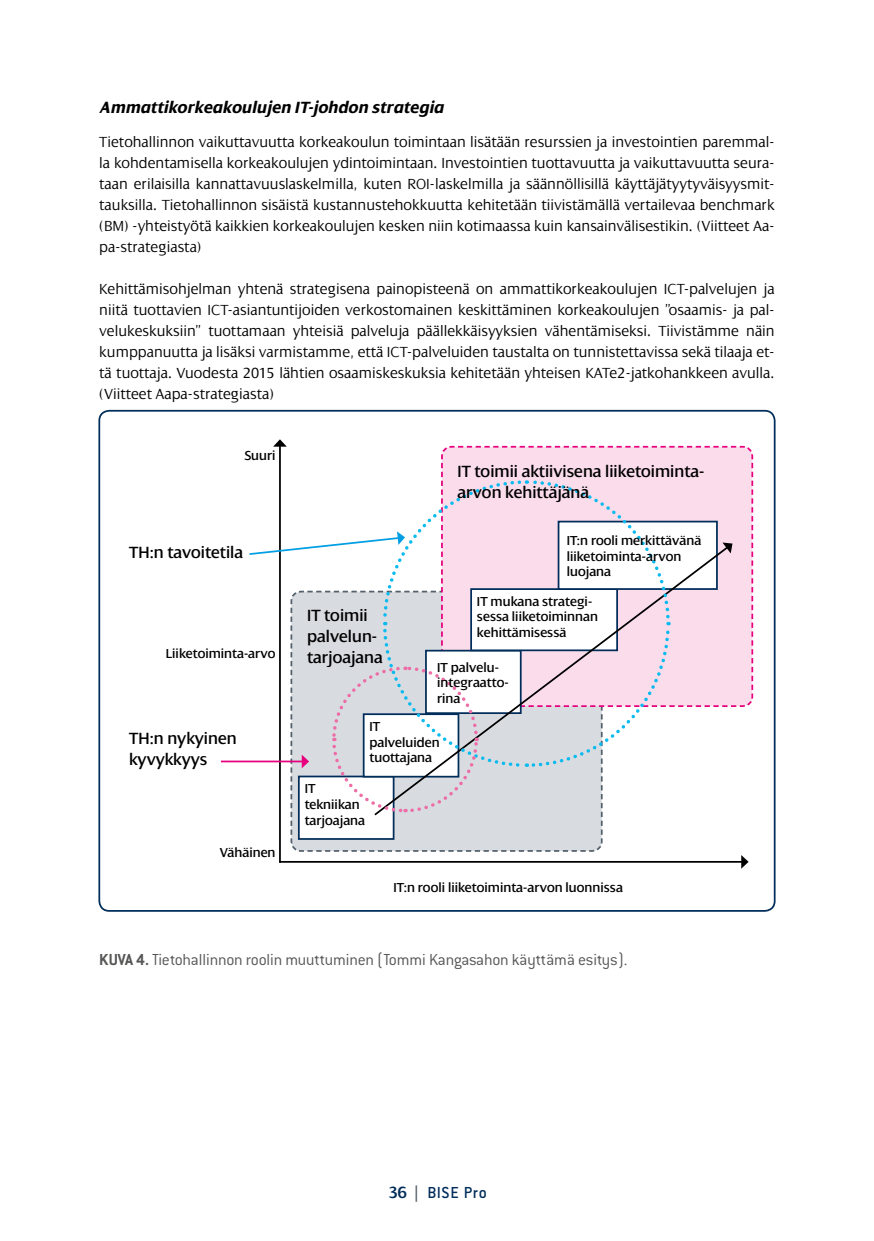
<style>
.page{position:relative;width:874px;height:1241px;background:#fff}
.page>*{position:absolute;margin:0;border:0;box-sizing:border-box;transform-origin:0 0}
.t1{font:17.5px/21px "Dialog";color:#000}
.t2{font:300 17.5px "Conduit ITC";letter-spacing:-.01em;color:#575756}
.t3{font:italic 700 17.5px "Dialog";color:#000}
.t4{font:500 17.5px "Conduit ITC Std";letter-spacing:.035em;color:#002d5a}
.t5{font:300 15.75px/21px "Dialog";color:#000;text-align:justify}
.t6{font:14px/15.8px "Dialog";color:#000}
.s1{font-weight:700}
.s2{font-family:"Dialog";font-weight:600}
.s3{font-family:"Arial";font-weight:400;color:#54616c}
</style>
<div class="page">
<div style="left:98px;top:410px;width:677px;height:501px;border:2px solid #002d5a;border-radius:10px"></div>
<svg style="left:290px;top:836px;width:313px;height:16px;background:#ccd0d6"></svg>
<hr style="left:279px;top:446px;width:2px;height:416px;background:#000">
<svg style="left:274px;top:439px;width:12px;height:7px"></svg>
<hr style="left:279px;top:860px;width:462px;height:2px;background:#000">
<svg style="left:740px;top:855px;width:8px;height:13px"></svg>
<svg style="left:441px;top:445px;width:312px;height:262px;background:#f9d1e5"></svg>
<div style="left:298px;top:775px;width:96px;height:64px;border:2px solid #002d5a"></div>
<hr style="left:221px;top:760px;width:81px;height:2px;background:#e6007d">
<svg style="left:247px;top:463px;width:490px;height:373px"></svg>
<p class="t3" style="left:99px;top:97px;width:345px">Ammattikorkeakoulujen IT-johdon strategia</p>
<p class="t5" style="left:99px;top:132px;width:676px">Tietohallinnon vaikuttavuutta korkeakoulun toimintaan lisätään resurssien ja investointien paremmal&shy;la kohdentamisella korkeakoulujen ydintoimintaan. Investointien tuottavuutta ja vaikuttavuutta seura&shy;taan erilaisilla kannattavuuslaskelmilla, kuten ROI-laskelmilla ja säännöllisillä käyttäjätyytyväisyysmit&shy;tauksilla. Tietohallinnon sisäistä kustannustehokkuutta kehitetään tiivistämällä vertailevaa benchmark (BM) -yhteistyötä kaikkien korkeakoulujen kesken niin kotimaassa kuin kansainvälisestikin. (Viitteet Aa&shy;pa-strategiasta)</p>
<p class="t5" style="left:99px;top:279px;width:676px">Kehittämisohjelman yhtenä strategisena painopisteenä on ammattikorkeakoulujen ICT-palvelujen ja niitä tuottavien ICT-asiantuntijoiden verkostomainen keskittäminen korkeakoulujen ”osaamis- ja pal&shy;velukeskuksiin” tuottamaan yhteisiä palveluja päällekkäisyyksien vähentämiseksi. Tiivistämme näin kumppanuutta ja lisäksi varmistamme, että ICT-palveluiden taustalta on tunnistettavissa sekä tilaaja et&shy;tä tuottaja. Vuodesta 2015 lähtien osaamiskeskuksia kehitetään yhteisen KATe2-jatkohankkeen avulla. (Viitteet Aapa-strategiasta)</p>
<p class="t6" style="left:244px;top:447px;width:32px">Suuri</p>
<p class="t1" style="left:129px;top:542px;width:115px">TH:n tavoitetila</p>
<p class="t6" style="left:166px;top:646px;width:111px">Liiketoiminta-arvo</p>
<p class="t1" style="left:129px;top:727px;width:109px">TH:n nykyinen kyvykkyys</p>
<p class="t6" style="left:220px;top:844px;width:57px">Vähäinen</p>
<p class="t1" style="left:307px;top:604px;width:77px">IT toimii palvelun&shy;tarjoajana</p>
<p class="t1" style="left:457px;top:460px;width:248px">IT toimii aktiivisena liiketoiminta&shy;arvon kehittäjänä</p>
<p class="t6" style="left:566px;top:532px;width:136px">IT:n rooli merkittävänä liiketoiminta-arvon luojana</p>
<p class="t6" style="left:476px;top:593px;width:123px">IT mukana strategi&shy;sessa liiketoiminnan kehittämisessä</p>
<p class="t6" style="left:437px;top:659px;width:73px">IT palvelu&shy;integraatto&shy;rina</p>
<p class="t6" style="left:369px;top:718px;width:72px">IT palveluiden tuottajana</p>
<p class="t6" style="left:304px;top:780px;width:62px">IT tekniikan tarjoajana</p>
<p class="t6" style="left:393px;top:879px;width:231px">IT:n rooli liiketoiminta-arvon luonnissa</p>
<p class="t2" style="left:99px;top:949px;width:529px"><span class="s1">KUVA 4.</span> Tietohallinnon roolin muuttuminen (Tommi Kangasahon käyttämä esitys).</p>
<p class="t4" style="left:388px;top:1181px;width:100px"><span class="s2">36</span> <span class="s3">|</span> BISE Pro</p>
</div>
